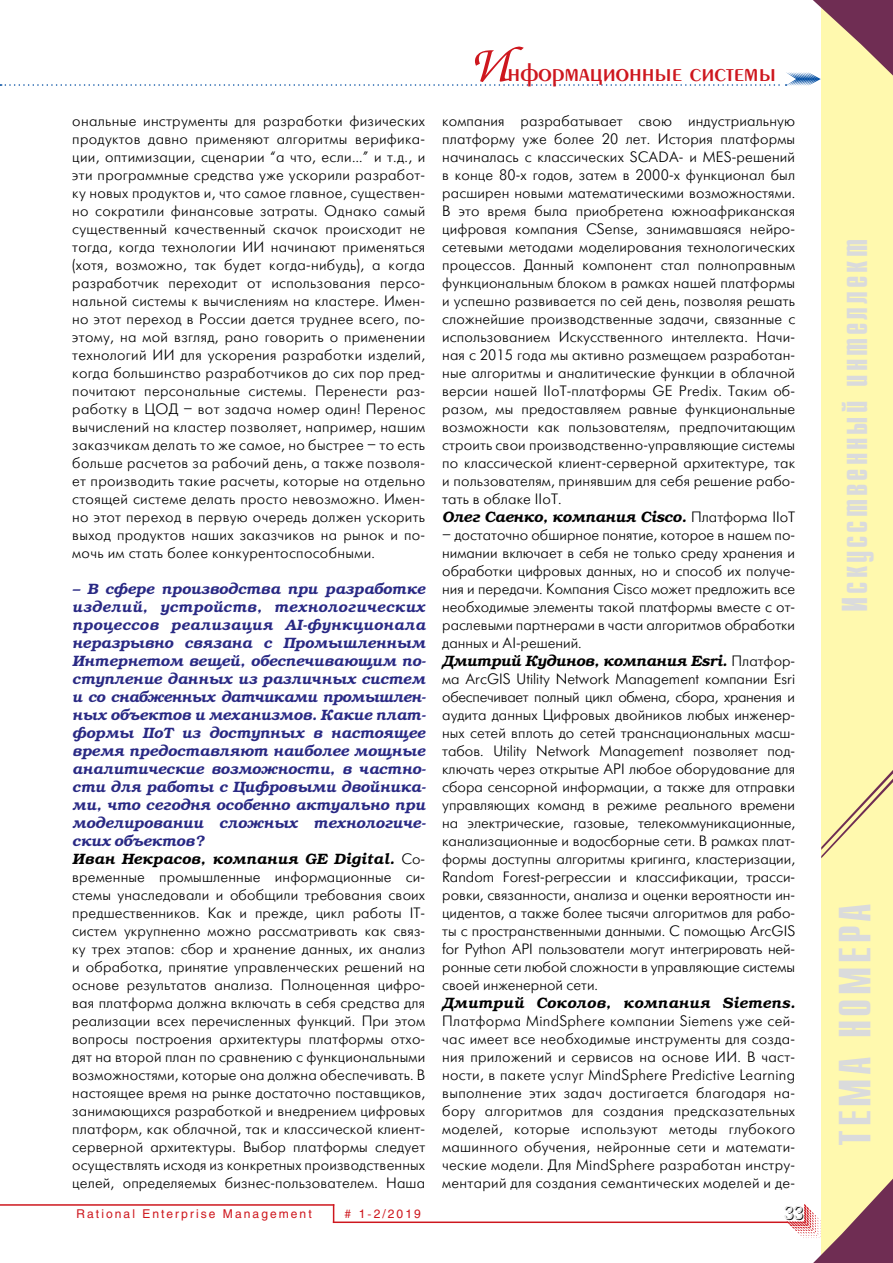
<style>
.page{position:relative;width:893px;height:1263px;background:#fff}
.page>*{position:absolute;margin:0;border:0;box-sizing:border-box;transform-origin:0 0}
.t1{font:700 45px "Compact C";letter-spacing:.08em;color:#dadbdc}
.t2{font:700 36px "Compact C";letter-spacing:.08em;color:#dadbdc}
.t3{font:27px "Penta Demi";color:#ce171e}
.t4{font:18px "Futuris Shadow C";color:#000}
.t5{font:15px/18px "Futuris Light C";letter-spacing:.01em;color:#000;text-align:justify}
.t6{font:italic 600 15px/18px "Bookman C";color:#292984}
.t7{font:italic 600 15px "Bookman C";letter-spacing:-.01em;color:#000}
.t8{font:italic 600 15px "Bookman C";letter-spacing:.02em;color:#000}
.t9{font:12px "Helios";letter-spacing:.17em;color:#ce171e}
.s1{color:#000}
.s2{font-family:"Futuris Light C";font-weight:400;font-style:normal;color:#000}
.s3{font-family:"Zapf Chancery C";font-size:54px}
.s4{font-family:"Futuris Light C";font-weight:400;font-style:normal}
</style>
<div class="page">
<hr style="left:0;top:1204px;width:334px;height:2px;background:#ce171e">
<svg style="left:333px;top:1206px;width:1px;height:15px"></svg>
<hr style="left:333px;top:1221px;width:455px;height:2px;background:#ce171e">
<div style="left:821px;top:0;width:72px;height:1263px;background:#fff9ae"></div>
<svg style="left:821px;top:770px;width:72px;height:88px"></svg>
<svg style="left:0;top:0;width:893px;height:86px"></svg>
<svg style="left:787px;top:1178px;width:106px;height:85px"></svg>
<p class="t5" style="left:72px;top:112px;width:354px">ональные инструменты для разработки физических продуктов давно применяют алгоритмы верифика&shy;ции, оптимизации, сценарии “а что, если…” и т.д., и эти программные средства уже ускорили разработ&shy;ку новых продуктов и, что самое главное, существен&shy;но сократили финансовые затраты. Однако самый существенный качественный скачок происходит не тогда, когда технологии ИИ начинают применяться (хотя, возможно, так будет когда-нибудь), а когда разработчик переходит от использования персо&shy;нальной системы к вычислениям на кластере. Имен&shy;но этот переход в России дается труднее всего, по&shy;этому, на мой взгляд, рано говорить о применении технологий ИИ для ускорения разработки изделий, когда большинство разработчиков до сих пор пред&shy;почитают персональные системы. Перенести раз&shy;работку в ЦОД – вот задача номер один! Перенос вычислений на кластер позволяет, например, нашим заказчикам делать то же самое, но быстрее – то есть больше расчетов за рабочий день, а также позволя&shy;ет производить такие расчеты, которые на отдельно стоящей системе делать просто невозможно. Имен&shy;но этот переход в первую очередь должен ускорить выход продуктов наших заказчиков на рынок и по&shy;мочь им стать более конкурентоспособными.</p>
<p class="t6" style="left:72px;top:580px;width:355px">– В сфере производства при разработке изделий, устройств, технологических процессов реализация AI-функционала неразрывно связана с Промышленным Интернетом вещей, обеспечивающим по&shy;ступление данных из различных систем и со снабженных датчиками промышлен&shy;ных объектов и механизмов. Какие плат&shy;формы IIoT из доступных в настоящее время предоставляют наиболее мощные аналитические возможности, в частно&shy;сти для работы с Цифровыми двойника&shy;ми, что сегодня особенно актуально при моделировании сложных технологиче&shy;ских объектов?<br><span class="s1">Иван Некрасов, компания GE Digital.</span> <span class="s2">Со-</span></p>
<p class="t5" style="left:72px;top:868px;width:354px">временные промышленные информационные си&shy;стемы унаследовали и обобщили требования своих предшественников. Как и прежде, цикл работы IT&shy;систем укрупненно можно рассматривать как связ&shy;ку трех этапов: сбор и хранение данных, их анализ и обработка, принятие управленческих решений на основе результатов анализа. Полноценная цифро&shy;вая платформа должна включать в себя средства для реализации всех перечисленных функций. При этом вопросы построения архитектуры платформы отхо&shy;дят на второй план по сравнению с функциональными возможностями, которые она должна обеспечивать. В настоящее время на рынке достаточно поставщиков, занимающихся разработкой и внедрением цифровых платформ, как облачной, так и классической клиент&shy;серверной архитектуры. Выбор платформы следует осуществлять исходя из конкретных производственных целей, определяемых бизнес-пользователем. Наша</p>
<p class="t9" style="left:77px;top:1207px;width:237px">Rational Enterprise Management</p>
<p class="t9" style="left:345px;top:1207px;width:78px"># 1-2/2019</p>
<h3 class="t3" style="left:469px;top:59px;width:309px"><span class="s3">И</span>нформационные системы</h3>
<p class="t5" style="left:442px;top:112px;width:354px">компания разрабатывает свою индустриальную платформу уже более 20 лет. История платформы начиналась с классических SCADA- и MES-решений в конце 80-х годов, затем в 2000-х функционал был расширен новыми математическими возможностями.<br>В это время была приобретена южноафриканская цифровая компания CSense, занимавшаяся нейро&shy;сетевыми методами моделирования технологических процессов. Данный компонент стал полноправным функциональным блоком в рамках нашей платформы и успешно развивается по сей день, позволяя решать сложнейшие производственные задачи, связанные с использованием Искусственного интеллекта. Начи&shy;ная с 2015 года мы активно размещаем разработан&shy;ные алгоритмы и аналитические функции в облачной версии нашей IIoT-платформы GE Predix. Таким об&shy;разом, мы предоставляем равные функциональные возможности как пользователям, предпочитающим строить свои производственно-управляющие системы по классической клиент-серверной архитектуре, так и пользователям, принявшим для себя решение рабо&shy;тать в облаке IIoT.</p>
<p class="t7" style="left:442px;top:508px;width:354px">Олег Саенко, компания Cisco. <span class="s4">Платформа IIoT</span></p>
<p class="t5" style="left:442px;top:526px;width:354px">– достаточно обширное понятие, которое в нашем по&shy;нимании включает в себя не только среду хранения и обработки цифровых данных, но и способ их получе&shy;ния и передачи. Компания Cisco может предложить все необходимые элементы такой платформы вместе с от&shy;раслевыми партнерами в части алгоритмов обработки данных и AI-решений.</p>
<p class="t7" style="left:442px;top:652px;width:354px">Дмитрий Кудинов, компания Esri. <span class="s4">Платфор-</span></p>
<p class="t5" style="left:442px;top:670px;width:354px">ма ArcGIS Utility Network Management компании Esri обеспечивает полный цикл обмена, сбора, хранения и аудита данных Цифровых двойников любых инженер&shy;ных сетей вплоть до сетей транснациональных масш&shy;табов. Utility Network Management позволяет под&shy;ключать через открытые API любое оборудование для сбора сенсорной информации, а также для отправки управляющих команд в режиме реального времени на электрические, газовые, телекоммуникационные, канализационные и водосборные сети. В рамках плат&shy;формы доступны алгоритмы кригинга, кластеризации, Random Forest-регрессии и классификации, трасси&shy;ровки, связанности, анализа и оценки вероятности ин&shy;цидентов, а также более тысячи алгоритмов для рабо&shy;ты с пространственными данными. С помощью ArcGIS for Python API пользователи могут интегрировать ней&shy;ронные сети любой сложности в управляющие системы своей инженерной сети.</p>
<p class="t8" style="left:442px;top:994px;width:354px">Дмитрий Соколов, компания Siemens.</p>
<p class="t5" style="left:442px;top:1012px;width:354px">Платформа MindSphere компании Siemens уже сей&shy;час имеет все необходимые инструменты для созда&shy;ния приложений и сервисов на основе ИИ. В част&shy;ности, в пакете услуг MindSphere Predictive Learning выполнение этих задач достигается благодаря на&shy;бору алгоритмов для создания предсказательных моделей, которые используют методы глубокого машинного обучения, нейронные сети и математи&shy;ческие модели. Для MindSphere разработан инстру&shy;ментарий для создания семантических моделей и де-</p>
<p class="t4" style="left:784px;top:1204px;width:21px">33</p>
<h2 class="t2" style="left:837px;top:612px;width:374px;rotate:-90deg">Искусственный интеллект</h2>
<h1 class="t1" style="left:833px;top:1145px;width:244px;rotate:-90deg">ТЕМА НОМЕРА</h1>
</div>
